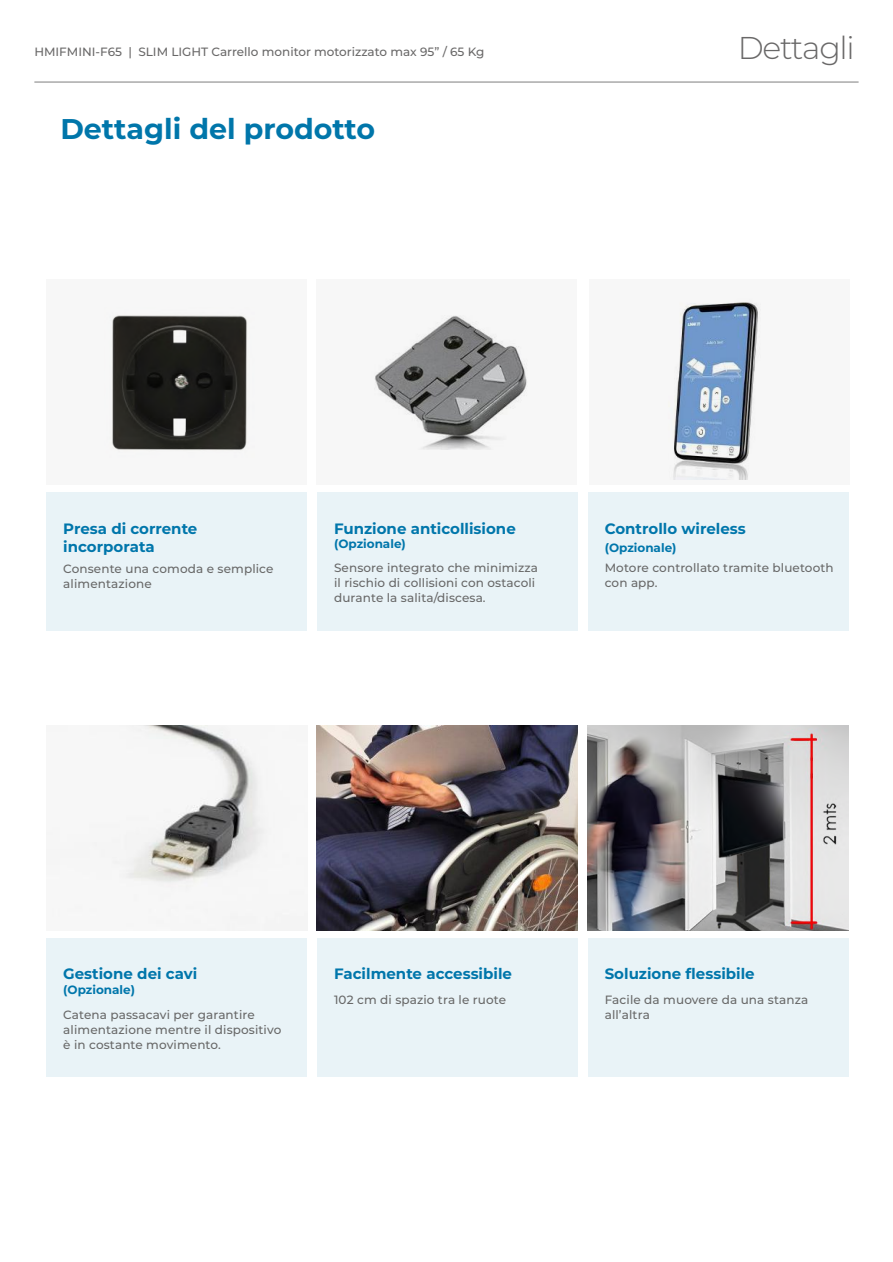
<style>
.page{position:relative;width:893px;height:1262px;background:#fff}
.page>*{position:absolute;margin:0;border:0;box-sizing:border-box;transform-origin:0 0}
.t1{font:300 31.5px "Montserrat";letter-spacing:-.04em;color:#696868}
.t2{font:700 28.5px "Montserrat";color:#0076aa}
.t3{font:700 15px/18px "Montserrat";color:#0076ab}
.t4{font:500 12px/15px "Montserrat";letter-spacing:.01em;color:#686868}
.t5{font:500 12px "Montserrat";color:#696868}
.t6{font:700 12px "Montserrat";color:#0076ab}
</style>
<div class="page">
<img style="left:92px;top:725px;width:215px;height:205px">
<div style="left:46px;top:280px;width:261px;height:205px;background:#f7f7f7"></div>
<div style="left:316px;top:280px;width:261px;height:205px;background:#f7f7f7"></div>
<div style="left:589px;top:280px;width:261px;height:205px;background:#f7f7f7"></div>
<img style="left:112px;top:315px;width:135px;height:135px">
<img style="left:317px;top:725px;width:261px;height:205px">
<div style="left:46px;top:493px;width:261px;height:138px;background:#e9f3f7"></div>
<div style="left:46px;top:938px;width:261px;height:138px;background:#e9f3f7"></div>
<div style="left:317px;top:493px;width:261px;height:138px;background:#e9f3f7"></div>
<div style="left:317px;top:938px;width:261px;height:138px;background:#e9f3f7"></div>
<div style="left:587px;top:493px;width:261px;height:138px;background:#e9f3f7"></div>
<div style="left:587px;top:938px;width:261px;height:138px;background:#e9f3f7"></div>
<img style="left:375px;top:316px;width:152px;height:133px">
<img style="left:673px;top:302px;width:85px;height:177px">
<img style="left:587px;top:725px;width:261px;height:205px">
<hr style="left:34px;top:81px;width:824px;height:2px;background:#5f5f5f">
<p class="t5" style="left:34px;top:43px;width:451px">HMIFMINI-F65 | SLIM LIGHT Carrello monitor motorizzato max 95” / 65 Kg</p>
<h1 class="t1" style="left:737px;top:27px;width:118px">Dettagli</h1>
<h2 class="t2" style="left:60px;top:108px;width:316px">Dettagli del prodotto</h2>
<p class="t3" style="left:63px;top:519px;width:136px">Presa di corrente incorporata</p>
<p class="t4" style="left:63px;top:561px;width:212px">Consente una comoda e semplice alimentazione</p>
<p class="t3" style="left:334px;top:518px;width:183px">Funzione anticollisione</p>
<p class="t6" style="left:334px;top:535px;width:73px">(Opzionale)</p>
<p class="t4" style="left:334px;top:560px;width:205px">Sensore integrato che minimizza il rischio di collisioni con ostacoli durante la salita/discesa.</p>
<p class="t3" style="left:604px;top:518px;width:142px">Controllo wireless</p>
<p class="t6" style="left:604px;top:539px;width:73px">(Opzionale)</p>
<p class="t4" style="left:604px;top:560px;width:230px">Motore controllato tramite bluetooth con app.</p>
<p class="t3" style="left:63px;top:964px;width:136px">Gestione dei cavi</p>
<p class="t6" style="left:63px;top:981px;width:73px">(Opzionale)</p>
<p class="t4" style="left:63px;top:1006px;width:219px">Catena passacavi per garantire alimentazione mentre il dispositivo è in costante movimento.</p>
<p class="t3" style="left:334px;top:964px;width:179px">Facilmente accessibile</p>
<p class="t4" style="left:334px;top:991px;width:174px">102 cm di spazio tra le ruote</p>
<p class="t3" style="left:604px;top:964px;width:151px">Soluzione flessibile</p>
<p class="t4" style="left:604px;top:991px;width:205px">Facile da muovere da una stanza all’altra</p>
</div>
